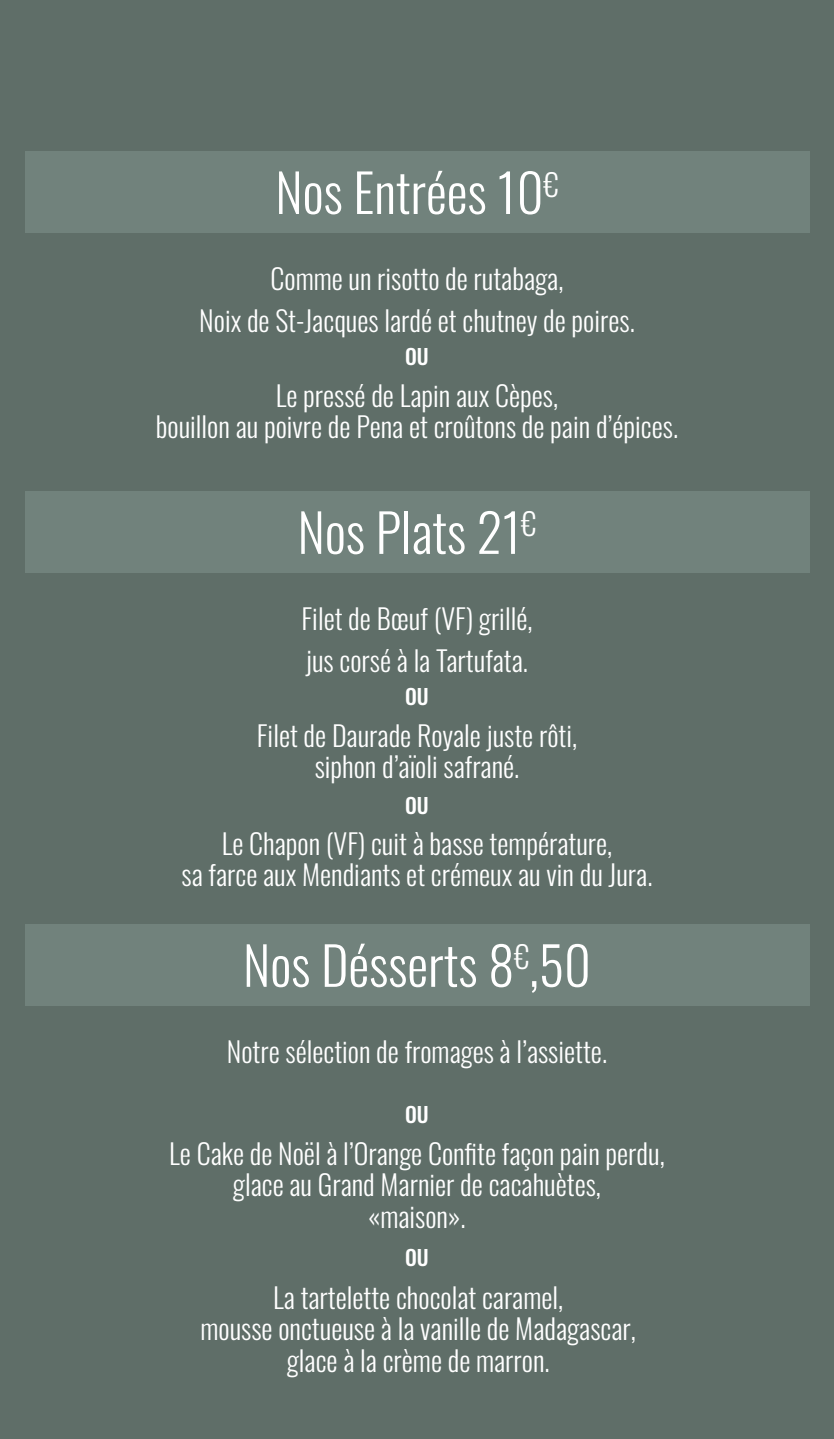
<style>
.page{position:relative;width:834px;height:1439px;background:#fff}
.page>*{position:absolute;margin:0;border:0;box-sizing:border-box;transform-origin:0 0}
.t1{font:300 52.5px "Oswald";color:#fff}
.t2{font:300 28px/31.5px "Oswald";color:#fff;text-align:center}
.t3{font:500 21px "Oswald";color:#fff}
</style>
<div class="page">
<div style="left:0;top:0;width:833px;height:1439px;background:#5f6e68"></div>
<div style="left:25px;top:151px;width:784px;height:82px;background:#71827c"></div>
<div style="left:25px;top:491px;width:784px;height:82px;background:#71827c"></div>
<div style="left:25px;top:924px;width:784px;height:82px;background:#71827c"></div>
<h1 class="t1" style="left:275px;top:146px;width:285px">Nos Entrées 10<sup>€</sup></h1>
<p class="t2" style="left:199px;top:255px;width:437px;line-height:42px">Comme un risotto de rutabaga,<br>Noix de St-Jacques lardé et chutney de poires.</p>
<p class="t3" style="left:405px;top:337px;width:25px">OU</p>
<p class="t2" style="left:156px;top:377px;width:523px">Le pressé de Lapin aux Cèpes,<br>bouillon au poivre de Pena et croûtons de pain d’épices.</p>
<h1 class="t1" style="left:297px;top:486px;width:240px">Nos Plats 21<sup>€</sup></h1>
<p class="t2" style="left:301px;top:595px;width:232px;line-height:42px;text-align:left">Filet de Bœuf (VF) grillé, jus corsé à la Tartufata.</p>
<p class="t3" style="left:405px;top:677px;width:25px">OU</p>
<p class="t2" style="left:257px;top:717px;width:322px">Filet de Daurade Royale juste rôti, siphon d’aïoli safrané.</p>
<p class="t3" style="left:405px;top:786px;width:25px">OU</p>
<p class="t2" style="left:181px;top:824px;width:472px">Le Chapon (VF) cuit à basse température,<br>sa farce aux Mendiants et crémeux au vin du Jura.</p>
<h1 class="t1" style="left:243px;top:918px;width:349px">Nos Désserts 8<sup>€</sup>,50</h1>
<p class="t2" style="left:227px;top:1033px;width:381px">Notre sélection de fromages à l’assiette.</p>
<p class="t3" style="left:405px;top:1095px;width:25px">OU</p>
<p class="t2" style="left:169px;top:1135px;width:497px">Le Cake de Noël à l’Orange Confite façon pain perdu, glace au Grand Marnier de cacahuètes,<br>«maison».</p>
<p class="t3" style="left:405px;top:1239px;width:25px">OU</p>
<p class="t2" style="left:200px;top:1278px;width:437px">La tartelette chocolat caramel,<br>mousse onctueuse à la vanille de Madagascar, glace à la crème de marron.</p>
</div>
